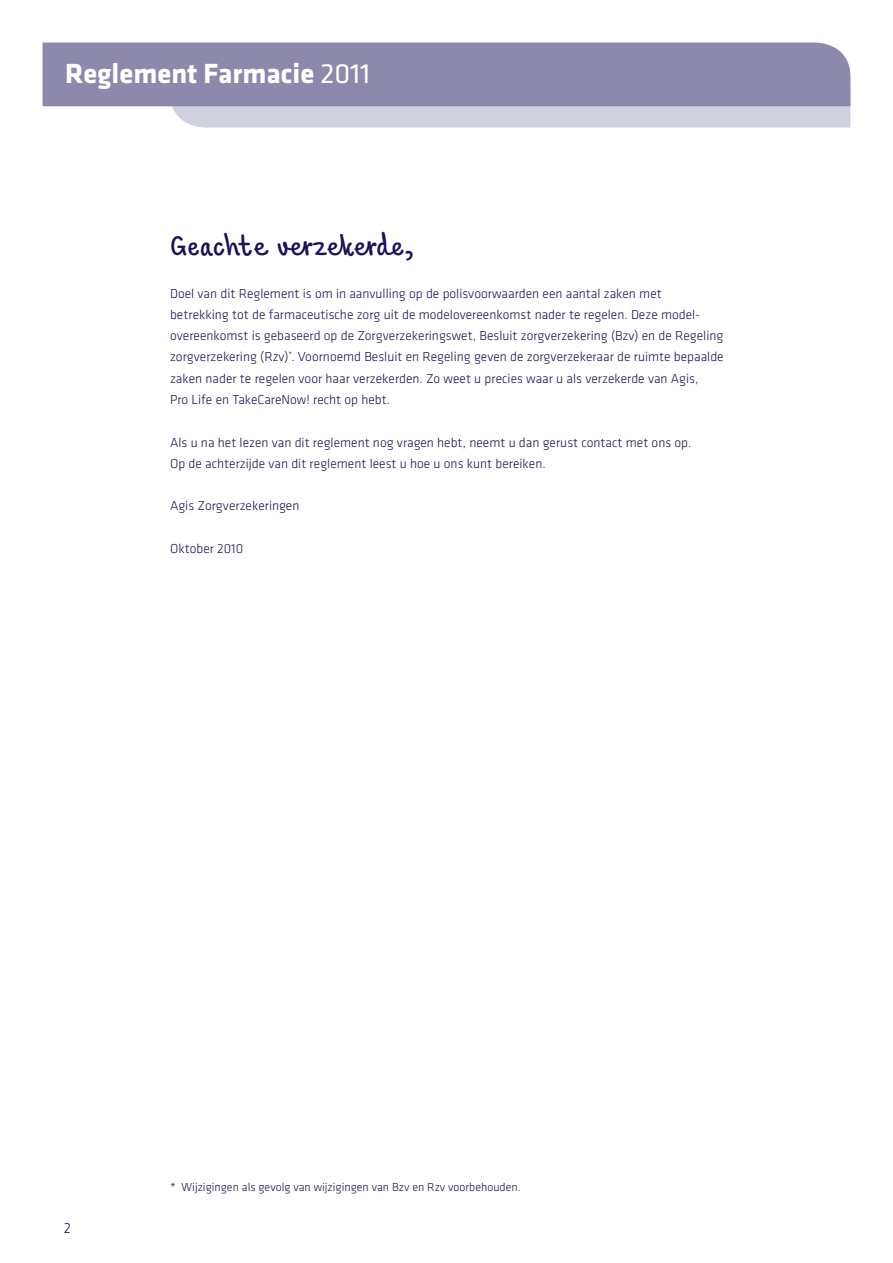
<style>
.page{position:relative;width:893px;height:1263px;background:#fff}
.page>*{position:absolute;margin:0;border:0;box-sizing:border-box;transform-origin:0 0}
.t1{font:31.5px "Agis Script";color:#1a125a}
.t2{font:700 28.8px "Agis Klavika";color:#fff}
.t3{font:300 15px "Agis Klavika";color:#1a125a}
.t4{font:300 13.5px/21.3px "Agis Klavika";color:#1a125a}
.t5{font:300 12px "Agis Klavika";color:#1a125a}
.s1{font-weight:400}
</style>
<div class="page">
<svg style="left:170px;top:106px;width:680px;height:22px;background:#d1d0de"></svg>
<div style="left:43px;top:43px;width:807px;height:63px;background:#8d89ac"></div>
<h2 class="t2" style="left:65px;top:52px;width:307px">Reglement Farmacie <span class="s1">2011</span></h2>
<h1 class="t1" style="left:170px;top:224px;width:245px">Geachte verzekerde,</h1>
<p class="t4" style="left:170px;top:282px;width:555px">Doel van dit Reglement is om in aanvulling op de polisvoorwaarden een aantal zaken met betrekking tot de farmaceutische zorg uit de modelovereenkomst nader te regelen. Deze model&shy;overeenkomst is gebaseerd op de Zorgverzekeringswet, Besluit zorgverzekering (Bzv) en de Regeling zorgverzekering (Rzv)<sup>*</sup>. Voornoemd Besluit en Regeling geven de zorgverzekeraar de ruimte bepaalde zaken nader te regelen voor haar verzekerden. Zo weet u precies waar u als verzekerde van Agis,<br>Pro Life en TakeCareNow! recht op hebt.</p>
<p class="t4" style="left:170px;top:431px;width:523px">Als u na het lezen van dit reglement nog vragen hebt, neemt u dan gerust contact met ons op.<br>Op de achterzijde van dit reglement leest u hoe u ons kunt bereiken.</p>
<p class="t4" style="left:170px;top:495px;width:131px">Agis Zorgverzekeringen</p>
<p class="t4" style="left:170px;top:538px;width:75px">Oktober 2010</p>
<p class="t3" style="left:64px;top:1219px;width:9px">2</p>
<p class="t5" style="left:170px;top:1179px;width:352px">* Wijzigingen als gevolg van wijzigingen van Bzv en Rzv voorbehouden.</p>
</div>
